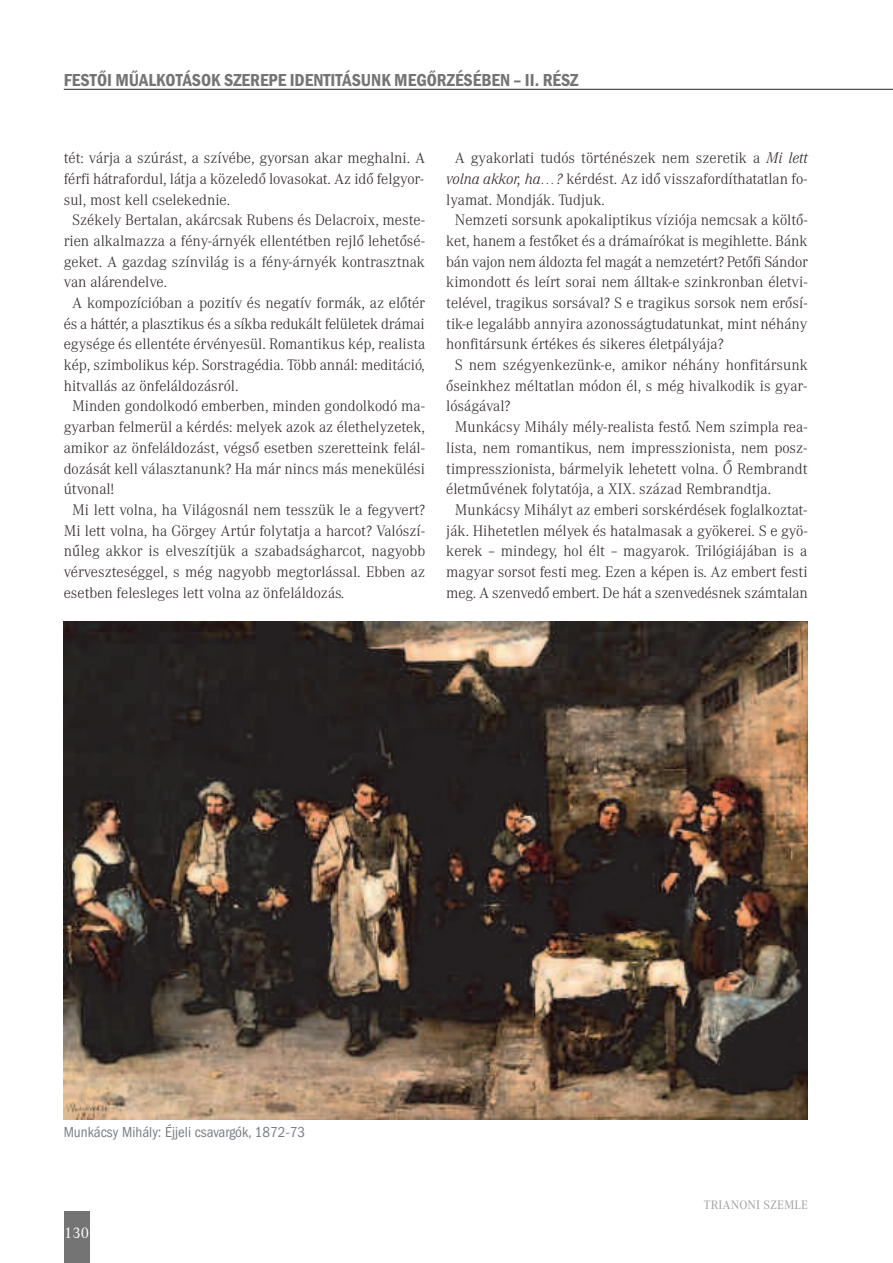
<style>
.page{position:relative;width:893px;height:1263px;background:#fff}
.page>*{position:absolute;margin:0;border:0;box-sizing:border-box;transform-origin:0 0}
.t1{font:600 condensed 18px "Franklin Gothic";color:#757475}
.t2{font:300 15px "Corporate A";color:#322b2e}
.t3{font:condensed 15px "ITC Franklin Gothic Std";color:#7b7e84}
.t4{font:15px "Corporate A";color:#fff}
.t5{font:12px "Corporate A";letter-spacing:.01em;color:#a1a09f}
.s1{font-style:italic}
</style>
<div class="page">
<hr style="left:64px;top:89px;width:829px;height:1px;background:#252324">
<div style="left:64px;top:1212px;width:25px;height:51px;background:#757475"></div>
<img style="left:64px;top:621px;width:743px;height:498px">
<p class="t1" style="left:64px;top:69px;width:516px">FESTŐI MŰALKOTÁSOK SZEREPE IDENTITÁSUNK MEGŐRZÉSÉBEN – II. RÉSZ</p>
<p class="t2" style="left:64px;top:152px;width:363px">tét: várja a szúrást, a szívébe, gyorsan akar meghalni. A</p>
<p class="t2" style="left:64px;top:173px;width:362px">férfi hátrafordul, látja a közeledő lovasokat. Az idő felgyor-</p>
<p class="t2" style="left:64px;top:194px;width:168px">sul, most kell cselekednie.</p>
<p class="t2" style="left:72px;top:214px;width:354px">Székely Bertalan, akárcsak Rubens és Delacroix, meste-</p>
<p class="t2" style="left:64px;top:235px;width:363px">rien alkalmazza a fény-árnyék ellentétben rejlő lehetősé-</p>
<p class="t2" style="left:64px;top:256px;width:363px">geket. A gazdag színvilág is a fény-árnyék kontrasztnak</p>
<p class="t2" style="left:64px;top:277px;width:105px">van alárendelve.</p>
<p class="t2" style="left:72px;top:297px;width:354px">A kompozícióban a pozitív és negatív formák, az előtér</p>
<p class="t2" style="left:64px;top:318px;width:362px">és a háttér, a plasztikus és a síkba redukált felületek drámai</p>
<p class="t2" style="left:64px;top:339px;width:363px">egysége és ellentéte érvényesül. Romantikus kép, realista</p>
<p class="t2" style="left:64px;top:359px;width:362px">kép, szimbolikus kép. Sorstragédia. Több annál: meditáció,</p>
<p class="t2" style="left:64px;top:380px;width:176px">hitvallás az önfeláldozásról.</p>
<p class="t2" style="left:72px;top:401px;width:354px">Minden gondolkodó emberben, minden gondolkodó ma-</p>
<p class="t2" style="left:64px;top:421px;width:363px">gyarban felmerül a kérdés: melyek azok az élethelyzetek,</p>
<p class="t2" style="left:64px;top:442px;width:363px">amikor az önfeláldozást, végső esetben szeretteink felál-</p>
<p class="t2" style="left:64px;top:463px;width:363px">dozását kell választanunk? Ha már nincs más menekülési</p>
<p class="t2" style="left:64px;top:483px;width:52px">útvonal!</p>
<p class="t2" style="left:72px;top:504px;width:354px">Mi lett volna, ha Világosnál nem tesszük le a fegyvert?</p>
<p class="t2" style="left:64px;top:525px;width:363px">Mi lett volna, ha Görgey Artúr folytatja a harcot? Valószí-</p>
<p class="t2" style="left:64px;top:545px;width:363px">nűleg akkor is elveszítjük a szabadságharcot, nagyobb</p>
<p class="t2" style="left:64px;top:566px;width:363px">vérveszteséggel, s még nagyobb megtorlással. Ebben az</p>
<p class="t2" style="left:64px;top:587px;width:282px">esetben felesleges lett volna az önfeláldozás.</p>
<p class="t2" style="left:455px;top:152px;width:354px">A gyakorlati tudós történészek nem szeretik a <span class="s1">Mi lett</span></p>
<p class="t2" style="left:446px;top:173px;width:363px"><span class="s1">volna akkor, ha…?</span> kérdést. Az idő visszafordíthatatlan fo-</p>
<p class="t2" style="left:446px;top:194px;width:160px">lyamat. Mondják. Tudjuk.</p>
<p class="t2" style="left:455px;top:214px;width:354px">Nemzeti sorsunk apokaliptikus víziója nemcsak a költő-</p>
<p class="t2" style="left:446px;top:235px;width:363px">ket, hanem a festőket és a drámaírókat is megihlette. Bánk</p>
<p class="t2" style="left:446px;top:256px;width:363px">bán vajon nem áldozta fel magát a nemzetért? Petőfi Sándor</p>
<p class="t2" style="left:446px;top:276px;width:363px">kimondott és leírt sorai nem álltak-e szinkronban életvi-</p>
<p class="t2" style="left:446px;top:297px;width:363px">telével, tragikus sorsával? S e tragikus sorsok nem erősí-</p>
<p class="t2" style="left:446px;top:318px;width:363px">tik-e legalább annyira azonosságtudatunkat, mint néhány</p>
<p class="t2" style="left:446px;top:339px;width:279px">honfitársunk értékes és sikeres életpályája?</p>
<p class="t2" style="left:455px;top:359px;width:354px">S nem szégyenkezünk-e, amikor néhány honfitársunk</p>
<p class="t2" style="left:446px;top:380px;width:363px">őseinkhez méltatlan módon él, s még hivalkodik is gyar-</p>
<p class="t2" style="left:446px;top:401px;width:66px">lóságával?</p>
<p class="t2" style="left:455px;top:421px;width:354px">Munkácsy Mihály mély-realista festő. Nem szimpla rea-</p>
<p class="t2" style="left:446px;top:442px;width:363px">lista, nem romantikus, nem impresszionista, nem posz-</p>
<p class="t2" style="left:446px;top:463px;width:363px">timpresszionista, bármelyik lehetett volna. Ő Rembrandt</p>
<p class="t2" style="left:446px;top:483px;width:326px">életművének folytatója, a XIX. század Rembrandtja.</p>
<p class="t2" style="left:455px;top:504px;width:354px">Munkácsy Mihályt az emberi sorskérdések foglalkoztat-</p>
<p class="t2" style="left:446px;top:525px;width:363px">ják. Hihetetlen mélyek és hatalmasak a gyökerei. S e gyö-</p>
<p class="t2" style="left:446px;top:545px;width:362px">kerek – mindegy, hol élt – magyarok. Trilógiájában is a</p>
<p class="t2" style="left:446px;top:566px;width:363px">magyar sorsot festi meg. Ezen a képen is. Az embert festi</p>
<p class="t2" style="left:446px;top:587px;width:363px">meg. A szenvedő embert. De hát a szenvedésnek számtalan</p>
<p class="t3" style="left:64px;top:1123px;width:243px">Munkácsy Mihály: Éjjeli csavargók, 1872-73</p>
<p class="t4" style="left:64px;top:1225px;width:26px">130</p>
<p class="t5" style="left:704px;top:1198px;width:105px">TRIANONI SZEMLE</p>
</div>
